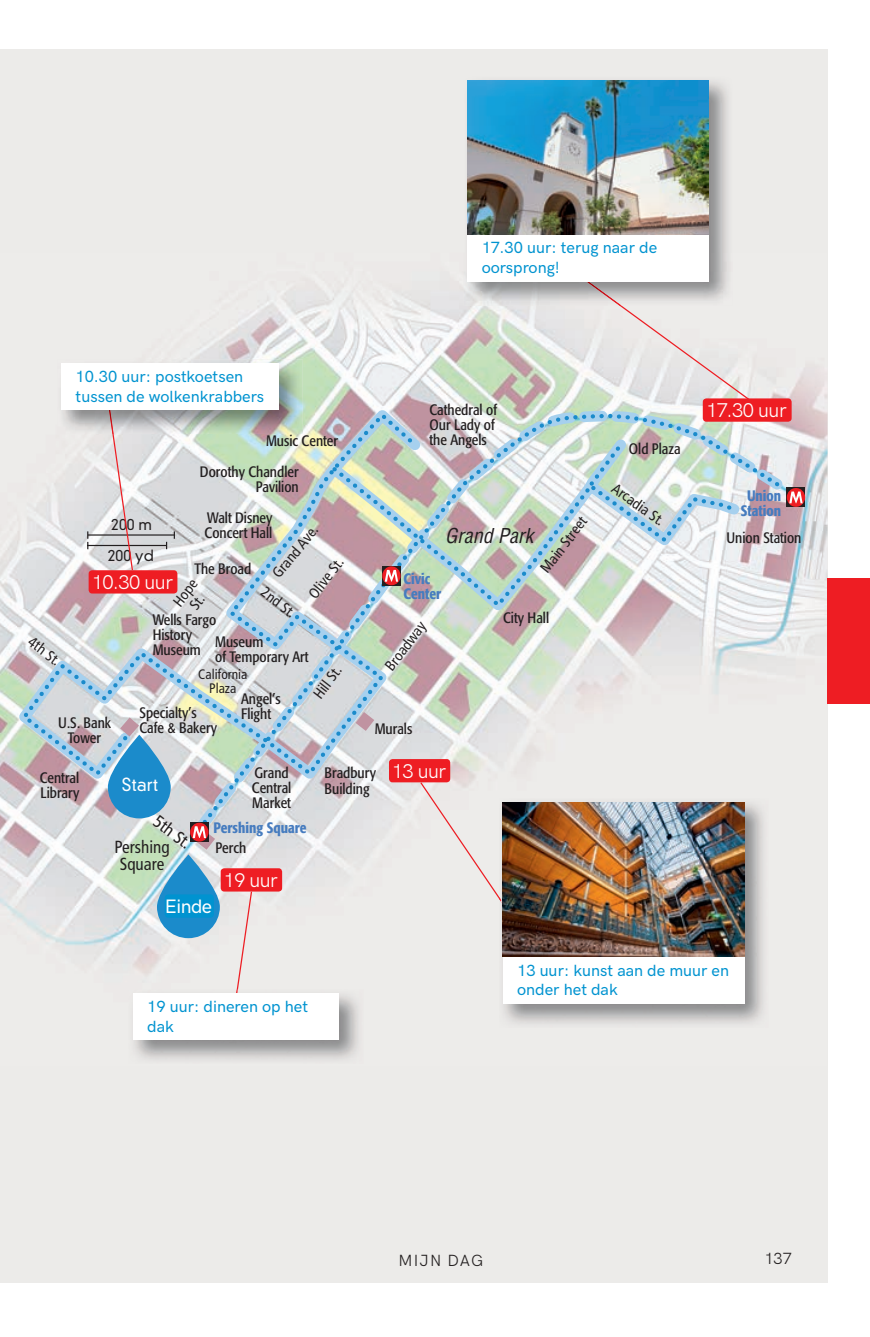
<style>
.page{position:relative;width:870px;height:1337px;background:#fff}
.page>*{position:absolute;margin:0;border:0;box-sizing:border-box;transform-origin:0 0}
.t1{font:20px "Hanken Grotesk";letter-spacing:-.025em;color:#fff}
.t2{font:italic condensed 20px "Helvetica";color:#231f20}
.t3{font:500 19.5px "Hanken Grotesk";color:#fff}
.t4{font:condensed 17.5px/17.5px "Frutiger";color:#231f20}
.t5{font:300 17.5px "DIN Neuzeit Grotesk";letter-spacing:.02em;color:#fff;scale:.95 1}
.t6{font:500 16.25px/19.5px "Hanken Grotesk";color:#0093d0}
.t7{font:16.25px "Hanken Grotesk";letter-spacing:.04em;color:#231f20}
.t8{font:15px/15px "Formata Condensed BQ";color:#231f20}
.t9{font:condensed 15px/15px "Frutiger";color:#231f20;text-align:center}
.t10{font:500 15px/15px "Formata Condensed BQ";color:#467cbf;text-align:center}
.t11{font:300 15px/30.5px "DIN Neuzeit Grotesk";color:#231f20}
.t12{font:condensed 13.75px/13.8px "Frutiger";color:#231f20;text-align:center}
</style>
<div class="page">
<div style="left:0;top:49px;width:827px;height:1233px;background:#ecebe9"></div>
<svg style="left:0;top:293px;width:827px;height:681px"></svg>
<div style="left:220px;top:868px;width:62px;height:23px;background:#ee1d23;border-radius:4px"></div>
<img style="left:499px;top:798px;width:268px;height:226px">
<svg style="left:420px;top:782px;width:82px;height:121px"></svg>
<img style="left:502px;top:802px;width:241px;height:154px">
<div style="left:502px;top:957px;width:241px;height:46px;background:#fff"></div>
<div style="left:389px;top:759px;width:61px;height:23px;background:#ee1d23;border-radius:4px"></div>
<svg style="left:584px;top:293px;width:165px;height:107px"></svg>
<img style="left:463px;top:80px;width:269px;height:226px">
<img style="left:584px;top:281px;width:37px;height:25px">
<img style="left:467px;top:80px;width:241px;height:155px">
<div style="left:467px;top:235px;width:241px;height:46px;background:#fff"></div>
<div style="left:702px;top:398px;width:89px;height:24px;background:#ee1d23;border-radius:4px"></div>
<img style="left:134px;top:993px;width:224px;height:67px">
<svg style="left:236px;top:891px;width:16px;height:102px"></svg>
<div style="left:133px;top:993px;width:205px;height:47px;background:#fff"></div>
<svg style="left:109px;top:434px;width:24px;height:136px"></svg>
<img style="left:57px;top:359px;width:245px;height:75px">
<img style="left:109px;top:410px;width:5px;height:24px">
<div style="left:61px;top:363px;width:217px;height:47px;background:#fff"></div>
<div style="left:89px;top:570px;width:88px;height:23px;background:#ee1d23;border-radius:4px"></div>
<div style="left:165px;top:894px;width:49px;height:23px;background:#0093d0;border-radius:4px"></div>
<div style="left:827px;top:578px;width:42px;height:125px;background:#ee1d23"></div>
<p class="t6" style="left:481px;top:237px;width:177px">17.30 uur: terug naar de oorsprong!</p>
<p class="t6" style="left:75px;top:365px;width:190px">10.30 uur: postkoetsen tussen de wolkenkrabbers</p>
<p class="t8" style="left:266px;top:433px;width:74px">Music Center</p>
<p class="t8" style="left:200px;top:465px;width:100px;text-align:right">Dorothy Chandler<br>Pavilion</p>
<p class="t8" style="left:204px;top:510px;width:69px">Walt Disney<br>Concert Hall</p>
<p class="t11" style="left:108px;top:509px;width:48px">200 m<br>200 yd</p>
<p class="t9" style="left:269px;top:571px;width:64px;rotate:-51deg">Grand Ave.</p>
<p class="t9" style="left:306px;top:592px;width:49px;rotate:-53deg">Olive St.</p>
<p class="t8" style="left:194px;top:561px;width:58px">The Broad</p>
<h1 class="t1" style="left:92px;top:567px;width:83px">10.30 uur</h1>
<p class="t9" style="left:170px;top:600px;width:31px;rotate:-53deg">Hope<br>St.</p>
<p class="t9" style="left:267px;top:584px;width:41px;rotate:38deg">2nd St.</p>
<p class="t8" style="left:153px;top:612px;width:65px">Wells Fargo<br>History<br>Museum</p>
<p class="t9" style="left:35px;top:634px;width:38px;rotate:38deg">4th St.</p>
<p class="t8" style="left:215px;top:634px;width:95px">Museum<br>of Temporary Art</p>
<p class="t9" style="left:310px;top:693px;width:39px;rotate:-54deg">Hill St.</p>
<p class="t12" style="left:198px;top:667px;width:51px">California<br>Plaza</p>
<p class="t8" style="left:241px;top:691px;width:41px">Angel’s<br>Flight</p>
<p class="t8" style="left:139px;top:705px;width:79px">Specialty’s<br>Cafe &amp; Bakery</p>
<p class="t8" style="left:58px;top:715px;width:55px;text-align:center">U.S. Bank<br>Tower</p>
<p class="t8" style="left:429px;top:402px;width:69px">Cathedral of<br>Our Lady of the Angels</p>
<p class="t9" style="left:537px;top:566px;width:68px;rotate:-53deg">Main Street</p>
<h1 class="t2" style="left:445px;top:523px;width:95px">Grand Park</h1>
<p class="t10" style="left:403px;top:570px;width:39px;text-align:left">Civic<br>Center</p>
<p class="t9" style="left:382px;top:664px;width:59px;rotate:-53deg">Broadway</p>
<p class="t8" style="left:374px;top:721px;width:39px">Murals</p>
<p class="t8" style="left:503px;top:610px;width:48px">City Hall</p>
<p class="t8" style="left:40px;top:770px;width:41px">Central<br>Library</p>
<p class="t5" style="left:122px;top:774px;width:40px">Start</p>
<p class="t4" style="left:161px;top:812px;width:45px;rotate:38deg">5th St.</p>
<p class="t4" style="left:115px;top:838px;width:56px">Pershing<br>Square</p>
<p class="t8" style="left:252px;top:765px;width:41px">Grand<br>Central<br>Market</p>
<p class="t8" style="left:324px;top:766px;width:53px">Bradbury<br>Building</p>
<p class="t10" style="left:213px;top:820px;width:95px">Pershing Square</p>
<p class="t8" style="left:215px;top:840px;width:32px">Perch</p>
<h1 class="t1" style="left:223px;top:865px;width:56px">19 uur</h1>
<p class="t5" style="left:168px;top:894px;width:45px">Ende</p>
<p class="t3" style="left:165px;top:891px;width:49px">Einde</p>
<h1 class="t1" style="left:391px;top:755px;width:56px">13 uur</h1>
<p class="t8" style="left:628px;top:441px;width:53px">Old Plaza</p>
<p class="t9" style="left:617px;top:480px;width:63px;rotate:36deg">Arcadia St.</p>
<h1 class="t1" style="left:706px;top:395px;width:82px">17.30 uur</h1>
<p class="t10" style="left:740px;top:488px;width:42px">Union<br>Station</p>
<p class="t8" style="left:726px;top:530px;width:76px">Union Station</p>
<p class="t6" style="left:147px;top:995px;width:162px">19 uur: dineren op het dak</p>
<p class="t6" style="left:517px;top:959px;width:213px">13 uur: kunst aan de muur en onder het dak</p>
<p class="t7" style="left:398px;top:1248px;width:86px">MIJN DAG</p>
<p class="t7" style="left:764px;top:1245px;width:29px">137</p>
</div>
